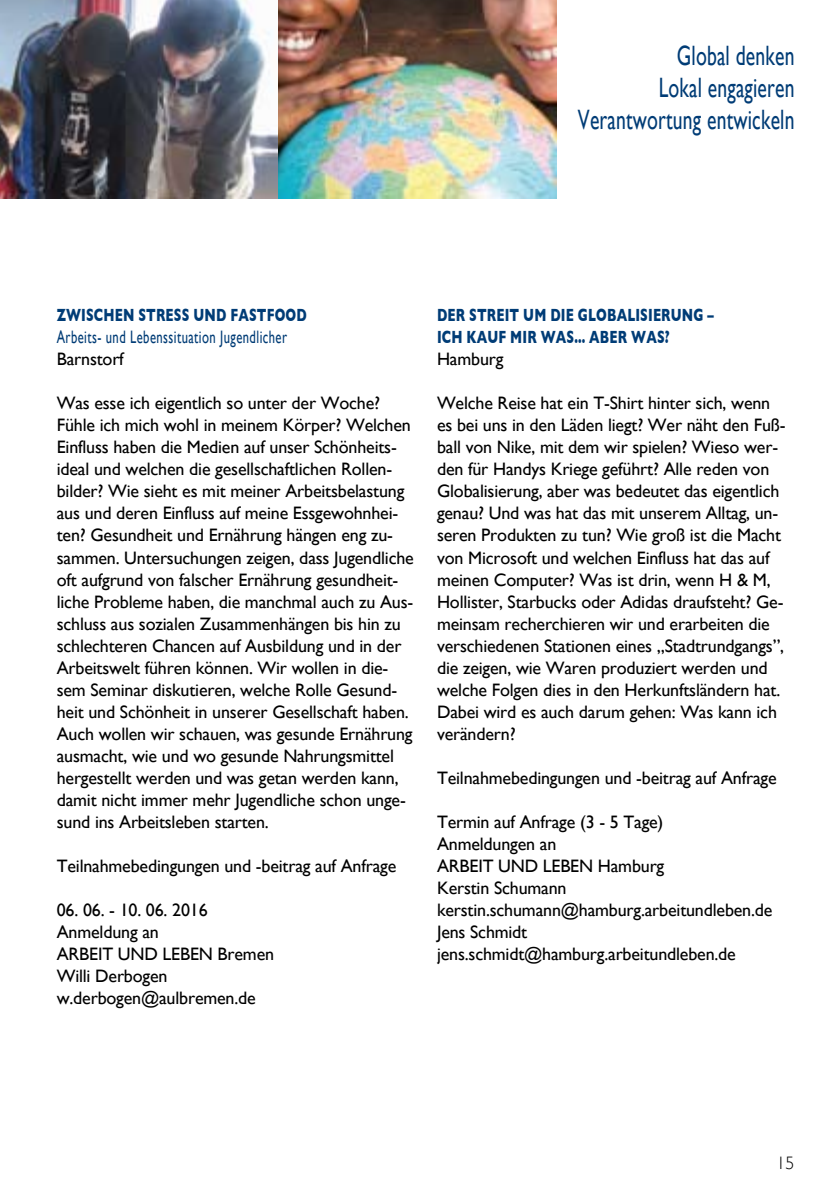
<style>
.page{position:relative;width:840px;height:1191px;background:#fff}
.page>*{position:absolute;margin:0;border:0;box-sizing:border-box;transform-origin:0 0}
.t1{font:28px/32px "Gill Sans";letter-spacing:.01em;color:#003c76;text-align:right;scale:.7 1}
.t2{font:18px/22px "Gill Sans";letter-spacing:-.01em;color:#000}
.t3{font:700 18px "Gill Sans";letter-spacing:.01em;color:#003c76;scale:.7 1}
.t4{font:18px "Gill Sans";letter-spacing:.035em;color:#003c76;scale:.7 1}
.t5{font:300 18px "Gill Sans";color:#000}
</style>
<div class="page">
<img style="left:0;top:0;width:278px;height:198px">
<img style="left:278px;top:0;width:278px;height:198px">
<h1 class="t1" style="left:577px;top:39px;width:311px">Global denken<br>Lokal engagieren<br>Verantwortung entwickeln</h1>
<p class="t3" style="left:57px;top:305px;width:28px">ZWISCHEN</p>
<p class="t3" style="left:138px;top:305px;width:25px">STRESS</p>
<p class="t3" style="left:193px;top:305px;width:16px">UND</p>
<p class="t3" style="left:230px;top:305px;width:27px">FASTFOOD</p>
<p class="t4" style="left:57px;top:327px;width:330px">Arbeits- und Lebenssituation Jugendlicher</p>
<p class="t2" style="left:57px;top:348px;width:68px">Barnstorf</p>
<p class="t2" style="left:57px;top:392px;width:358px">Was esse ich eigentlich so unter der Woche?<br>Fühle ich mich wohl in meinem Körper? Welchen Einfluss haben die Medien auf unser Schönheits&shy;ideal und welchen die gesellschaftlichen Rollen&shy;bilder? Wie sieht es mit meiner Arbeitsbelastung aus und deren Einfluss auf meine Essgewohnhei&shy;ten? Gesundheit und Ernährung hängen eng zu&shy;sammen. Untersuchungen zeigen, dass Jugendliche oft aufgrund von falscher Ernährung gesundheit&shy;liche Probleme haben, die manchmal auch zu Aus&shy;schluss aus sozialen Zusammenhängen bis hin zu schlechteren Chancen auf Ausbildung und in der Arbeitswelt führen können. Wir wollen in die&shy;sem Seminar diskutieren, welche Rolle Gesund&shy;heit und Schönheit in unserer Gesellschaft haben.<br>Auch wollen wir schauen, was gesunde Ernährung ausmacht, wie und wo gesunde Nahrungsmittel hergestellt werden und was getan werden kann, damit nicht immer mehr Jugendliche schon unge&shy;sund ins Arbeitsleben starten.</p>
<p class="t2" style="left:57px;top:854px;width:341px">Teilnahmebedingungen und -beitrag auf Anfrage</p>
<p class="t2" style="left:57px;top:898px;width:219px">06. 06. - 10. 06. 2016<br>Anmeldung an<br>ARBEIT UND LEBEN Bremen<br>Willi Derbogen w.derbogen@aulbremen.de</p>
<p class="t3" style="left:437px;top:305px;width:70px">DER STREIT</p>
<p class="t3" style="left:523px;top:305px;width:106px">UM DIE GLOBALISIERUNG</p>
<p class="t3" style="left:707px;top:305px;width:11px">–</p>
<p class="t3" style="left:437px;top:327px;width:57px">ICH KAUF</p>
<p class="t3" style="left:510px;top:327px;width:61px">MIR WAS</p>
<p class="t3" style="left:574px;top:327px;width:36px">... ABER</p>
<p class="t3" style="left:631px;top:327px;width:17px">WAS</p>
<p class="t3" style="left:664px;top:327px;width:8px">?</p>
<p class="t2" style="left:437px;top:348px;width:68px">Hamburg</p>
<p class="t2" style="left:437px;top:392px;width:350px">Welche Reise hat ein T-Shirt hinter sich, wenn es bei uns in den Läden liegt? Wer näht den Fuß&shy;ball von Nike, mit dem wir spielen? Wieso wer&shy;den für Handys Kriege geführt? Alle reden von Globalisierung, aber was bedeutet das eigentlich genau? Und was hat das mit unserem Alltag, un&shy;seren Produkten zu tun? Wie groß ist die Macht von Microsoft und welchen Einfluss hat das auf meinen Computer? Was ist drin, wenn H &amp; M, Hollister, Starbucks oder Adidas draufsteht? Ge&shy;meinsam recherchieren wir und erarbeiten die verschiedenen Stationen eines „Stadtrundgangs”, die zeigen, wie Waren produziert werden und welche Folgen dies in den Herkunftsländern hat.<br>Dabei wird es auch darum gehen: Was kann ich verändern?</p>
<p class="t2" style="left:437px;top:766px;width:341px">Teilnahmebedingungen und -beitrag auf Anfrage</p>
<p class="t2" style="left:437px;top:810px;width:337px">Termin auf Anfrage (3 - 5 Tage)<br>Anmeldungen an<br>ARBEIT UND LEBEN Hamburg<br>Kerstin Schumann kerstin.schumann@hamburg.arbeitundleben.de<br>Jens Schmidt jens.schmidt@hamburg.arbeitundleben.de</p>
<p class="t5" style="left:776px;top:1153px;width:20px">15</p>
</div>
